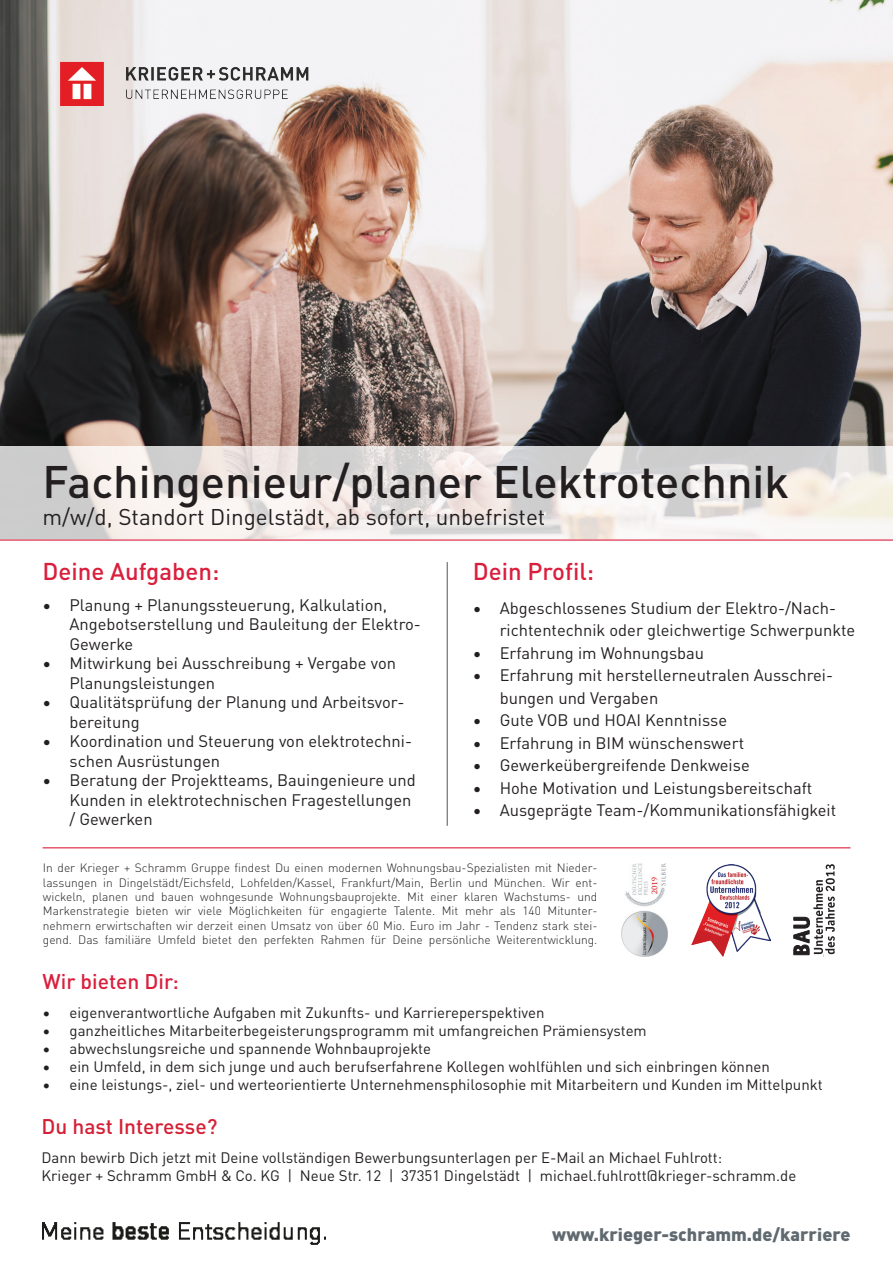
<style>
.page{position:relative;width:893px;height:1263px;background:#fff}
.page>*{position:absolute;margin:0;border:0;box-sizing:border-box;transform-origin:0 0}
.t1{font:500 45px "DINOT";color:#231f20}
.t2{font:500 24px "DINOT";color:#da1f3d}
.t3{font:22.5px "DINOT";color:#231f20}
.t4{font:500 21px "DINOT";color:#d51f35}
.t5{font:500 21px "DINOT";color:#da1f3d}
.t6{font:900 18px "DINOT";color:#5f696f}
.t7{font:16.5px/19.5px "DINOT";color:#231f20}
.t8{font:15px/18px "DINOT";color:#231f20}
.t9{font:300 12px/14.4px "DINOT";color:#231f20;text-align:justify}
</style>
<div class="page">
<img style="left:0;top:0;width:893px;height:446px">
<hr style="left:447px;top:562px;width:1px;height:264px;background:#5f696f">
<svg style="left:0;top:446px;width:893px;height:93px"></svg>
<hr style="left:43px;top:847px;width:807px;height:1px;background:#da1f3d">
<hr style="left:0;top:539px;width:893px;height:2px;background:#da1f3d">
<img style="left:691px;top:865px;width:80px;height:91px">
<img style="left:621px;top:863px;width:46px;height:93px">
<svg style="left:793px;top:864px;width:42px;height:92px"></svg>
<img style="left:43px;top:21px;width:283px;height:126px">
<img style="left:43px;top:1222px;width:283px;height:23px">
<h1 class="t1" style="left:43px;top:447px;width:748px">Fachingenieur/planer Elektrotechnik</h1>
<h3 class="t3" style="left:43px;top:499px;width:504px">m/w/d, Standort Dingelstädt, ab sofort, unbefristet</h3>
<h2 class="t2" style="left:43px;top:553px;width:178px">Deine Aufgaben:</h2>
<p class="t7" style="left:70px;top:594px;width:353px;text-indent:-27px">• Planung + Planungssteuerung, Kalkulation,<br>Angebotserstellung und Bauleitung der Elektro-<br>Gewerke</p>
<p class="t7" style="left:70px;top:652px;width:328px;text-indent:-27px">• Mitwirkung bei Ausschreibung + Vergabe von<br>Planungsleistungen</p>
<p class="t7" style="left:70px;top:691px;width:336px;text-indent:-27px">• Qualitätsprüfung der Planung und Arbeitsvor&shy;bereitung</p>
<p class="t7" style="left:70px;top:730px;width:344px;text-indent:-27px">• Koordination und Steuerung von elektrotechni&shy;schen Ausrüstungen</p>
<p class="t7" style="left:70px;top:769px;width:348px;text-indent:-27px">• Beratung der Projektteams, Bauingenieure und<br>Kunden in elektrotechnischen Fragestellungen / Gewerken</p>
<h2 class="t2" style="left:473px;top:553px;width:123px">Dein Profil:</h2>
<p class="t7" style="left:500px;top:595px;width:357px;line-height:22.5px;text-indent:-27px">• Abgeschlossenes Studium der Elektro-/Nach&shy;richtentechnik oder gleichwertige Schwerpunkte</p>
<p class="t7" style="left:473px;top:642px;width:233px">• Erfahrung im Wohnungsbau</p>
<p class="t7" style="left:500px;top:663px;width:335px;line-height:22.5px;text-indent:-27px">• Erfahrung mit herstellerneutralen Ausschrei&shy;bungen und Vergaben</p>
<p class="t7" style="left:473px;top:709px;width:256px">• Gute VOB und HOAI Kenntnisse</p>
<p class="t7" style="left:473px;top:732px;width:273px">• Erfahrung in BIM wünschenswert</p>
<p class="t7" style="left:473px;top:754px;width:279px">• Gewerkeübergreifende Denkweise</p>
<p class="t7" style="left:473px;top:777px;width:341px">• Hohe Motivation und Leistungsbereitschaft</p>
<p class="t7" style="left:473px;top:799px;width:365px">• Ausgeprägte Team-/Kommunikationsfähigkeit</p>
<p class="t9" style="left:43px;top:860px;width:556px">In der Krieger + Schramm Gruppe findest Du einen modernen Wohnungsbau-Spezialisten mit Nieder&shy;lassungen in Dingelstädt/Eichsfeld, Lohfelden/Kassel, Frankfurt/Main, Berlin und München. Wir ent&shy;wickeln, planen und bauen wohngesunde Wohnungsbauprojekte. Mit einer klaren Wachstums- und Markenstrategie bieten wir viele Möglichkeiten für engagierte Talente. Mit mehr als 140 Mitunter&shy;nehmern erwirtschaften wir derzeit einen Umsatz von über 60 Mio. Euro im Jahr - Tendenz stark stei&shy;gend. Das familiäre Umfeld bietet den perfekten Rahmen für Deine persönliche Weiterentwicklung.</p>
<p class="t5" style="left:43px;top:965px;width:138px">Wir bieten Dir:</p>
<p class="t8" style="left:43px;top:1002px;width:503px">• eigenverantwortliche Aufgaben mit Zukunfts- und Karriereperspektiven</p>
<p class="t8" style="left:43px;top:1020px;width:606px">• ganzheitliches Mitarbeiterbegeisterungsprogramm mit umfangreichen Prämiensystem</p>
<p class="t8" style="left:43px;top:1038px;width:390px">• abwechslungsreiche und spannende Wohnbauprojekte</p>
<p class="t8" style="left:43px;top:1056px;width:729px">• ein Umfeld, in dem sich junge und auch berufserfahrene Kollegen wohlfühlen und sich einbringen können</p>
<p class="t8" style="left:43px;top:1074px;width:782px">• eine leistungs-, ziel- und werteorientierte Unternehmensphilosophie mit Mitarbeitern und Kunden im Mittelpunkt</p>
<p class="t4" style="left:41px;top:1110px;width:178px">Du hast Interesse?</p>
<p class="t8" style="left:41px;top:1147px;width:756px">Dann bewirb Dich jetzt mit Deine vollständigen Bewerbungsunterlagen per E-Mail an Michael Fuhlrott:<br>Krieger + Schramm GmbH &amp; Co. KG | Neue Str. 12 | 37351 Dingelstädt | michael.fuhlrott@krieger-schramm.de</p>
<p class="t6" style="left:552px;top:1220px;width:300px">www.krieger-schramm.de/karriere</p>
</div>
